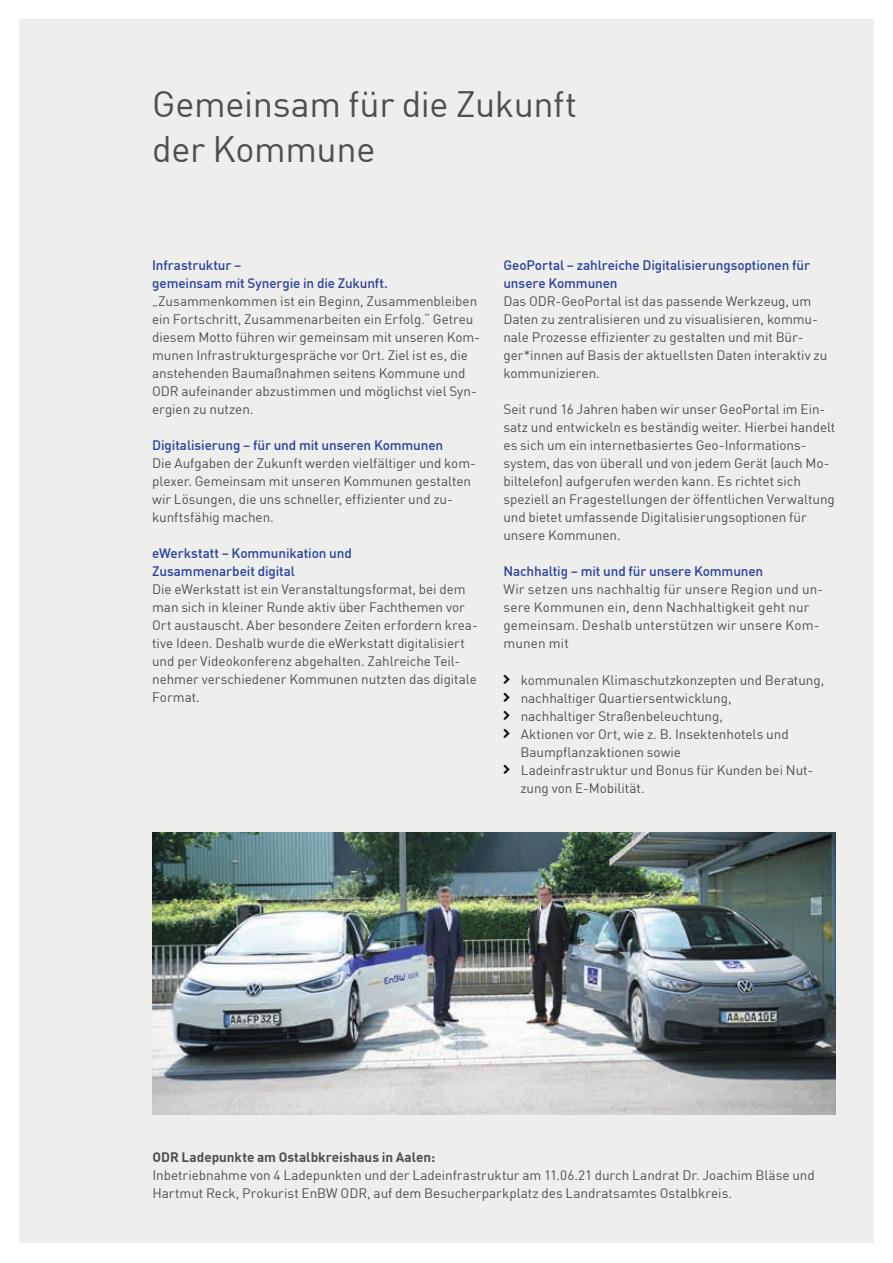
<style>
.page{position:relative;width:893px;height:1263px;background:#fff}
.page>*{position:absolute;margin:0;border:0;box-sizing:border-box;transform-origin:0 0}
.t1{font:36px/45px "En BWDIN Pro";letter-spacing:-.01em;color:#4f4f4e}
.t2{font:13.5px/18px "En BWDIN Pro";letter-spacing:-.005em;color:#4f4f4e}
.t3{font:500 13.5px/18px "En BWDIN Pro";letter-spacing:-.01em;color:#28419f}
.t4{font:700 13.5px "En BWDIN Pro";color:#4f4f4e}
.s1{font-weight:500;font-size:18px;color:#131413}
</style>
<div class="page">
<div style="left:19px;top:19px;width:855px;height:1223px;background:#eeeeed"></div>
<img style="left:153px;top:833px;width:683px;height:282px">
<h1 class="t1" style="left:152px;top:78px;width:427px">Gemeinsam für die Zukunft der Kommune</h1>
<p class="t3" style="left:152px;top:255px;width:237px">Infrastruktur –<br>gemeinsam mit Synergie in die Zukunft.</p>
<p class="t2" style="left:152px;top:291px;width:330px">„Zusammenkommen ist ein Beginn, Zusammenbleiben ein Fortschritt, Zusammenarbeiten ein Erfolg.“ Getreu diesem Motto führen wir gemeinsam mit unseren Kom&shy;munen Infrastrukturgespräche vor Ort. Ziel ist es, die anstehenden Baumaßnahmen seitens Kommune und ODR aufeinander abzustimmen und möglichst viel Syn&shy;ergien zu nutzen.</p>
<p class="t3" style="left:152px;top:435px;width:293px">Digitalisierung – für und mit unseren Kommunen</p>
<p class="t2" style="left:152px;top:453px;width:325px">Die Aufgaben der Zukunft werden vielfältiger und kom&shy;plexer. Gemeinsam mit unseren Kommunen gestalten wir Lösungen, die uns schneller, effizienter und zu&shy;kunftsfähig machen.</p>
<p class="t3" style="left:152px;top:543px;width:201px">eWerkstatt – Kommunikation und<br>Zusammenarbeit digital</p>
<p class="t2" style="left:152px;top:579px;width:327px">Die eWerkstatt ist ein Veranstaltungsformat, bei dem man sich in kleiner Runde aktiv über Fachthemen vor Ort austauscht. Aber besondere Zeiten erfordern krea&shy;tive Ideen. Deshalb wurde die eWerkstatt digitalisiert und per Videokonferenz abgehalten. Zahlreiche Teil&shy;nehmer verschiedener Kommunen nutzten das digitale Format.</p>
<p class="t3" style="left:503px;top:255px;width:308px">GeoPortal – zahlreiche Digitalisierungsoptionen für unsere Kommunen</p>
<p class="t2" style="left:503px;top:291px;width:325px">Das ODR-GeoPortal ist das passende Werkzeug, um Daten zu zentralisieren und zu visualisieren, kommu&shy;nale Prozesse effizienter zu gestalten und mit Bür&shy;ger*innen auf Basis der aktuellsten Daten interaktiv zu kommunizieren.</p>
<p class="t2" style="left:503px;top:399px;width:333px">Seit rund 16 Jahren haben wir unser GeoPortal im Ein&shy;satz und entwickeln es beständig weiter. Hierbei handelt es sich um ein internetbasiertes Geo-Informations&shy;system, das von überall und von jedem Gerät (auch Mo&shy;biltelefon) aufgerufen werden kann. Es richtet sich speziell an Fragestellungen der öffentlichen Verwaltung und bietet umfassende Digitalisierungsoptionen für unsere Kommunen.</p>
<p class="t3" style="left:503px;top:561px;width:261px">Nachhaltig – mit und für unsere Kommunen</p>
<p class="t2" style="left:503px;top:579px;width:321px">Wir setzen uns nachhaltig für unsere Region und un&shy;sere Kommunen ein, denn Nachhaltigkeit geht nur gemeinsam. Deshalb unterstützen wir unsere Kom&shy;munen mit</p>
<p class="t2" style="left:503px;top:669px;width:322px"><span class="s1">›</span> kommunalen Klimaschutzkonzepten und Beratung,</p>
<p class="t2" style="left:503px;top:687px;width:230px"><span class="s1">›</span> nachhaltiger Quartiersentwicklung,</p>
<p class="t2" style="left:503px;top:705px;width:221px"><span class="s1">›</span> nachhaltiger Straßenbeleuchtung,</p>
<p class="t2" style="left:503px;top:723px;width:287px"><span class="s1">›</span> Aktionen vor Ort, wie z. B. Insektenhotels und</p>
<p class="t2" style="left:520px;top:741px;width:162px">Baumpflanzaktionen sowie</p>
<p class="t2" style="left:503px;top:759px;width:311px"><span class="s1">›</span> Ladeinfrastruktur und Bonus für Kunden bei Nut-</p>
<p class="t2" style="left:520px;top:777px;width:126px">zung von E-Mobilität.</p>
<p class="t4" style="left:153px;top:1145px;width:284px">ODR Ladepunkte am Ostalbkreishaus in Aalen:</p>
<p class="t2" style="left:153px;top:1164px;width:664px">Inbetriebnahme von 4 Ladepunkten und der Ladeinfrastruktur am 11.06.21 durch Landrat Dr. Joachim Bläse und<br>Hartmut Reck, Prokurist EnBW ODR, auf dem Besucherparkplatz des Landratsamtes Ostalbkreis.</p>
</div>
